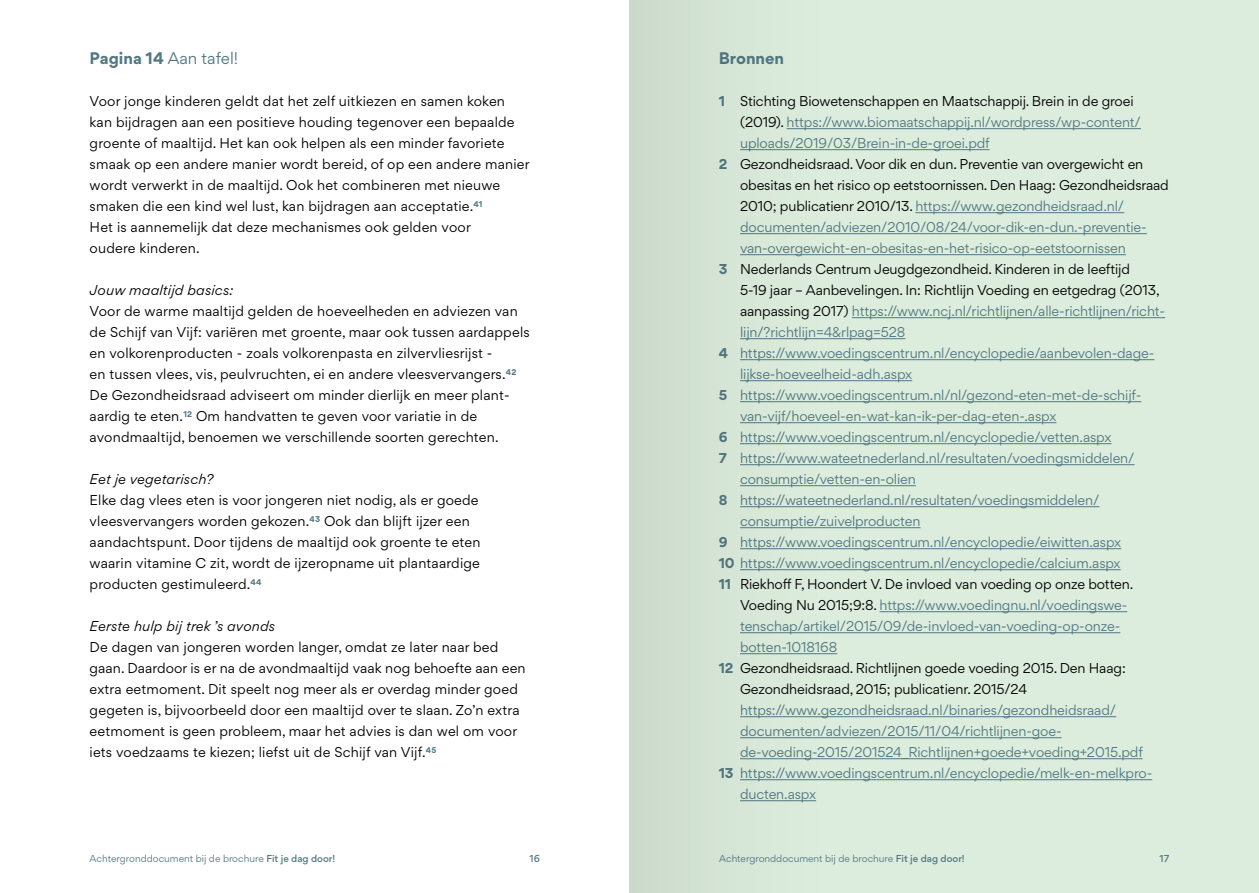
<style>
.page{position:relative;width:1259px;height:893px;background:#fff}
.page>*{position:absolute;margin:0;border:0;box-sizing:border-box;transform-origin:0 0}
.Bodykop{font:15px "Gordita";color:#527883}
.t1{font:700 15px "Gordita";color:#527883}
.Body{font:12.75px/21px "Gordita";letter-spacing:-.01em;color:#527883}
.Body-2{font:12.75px/21px "Gordita";letter-spacing:.015em;color:#000}
.Body-3{font:12.75px/21px "Gordita";letter-spacing:-.01em;color:#000}
.Alineakop{font:italic 12.75px "Gordita";letter-spacing:.015em;color:#000}
.t2{font:9px "Gordita";color:#527883}
.t3{font:500 9px "Gordita";color:#527883}
.s1{font-weight:700}
.s2{color:#000}
.s3{font-weight:700;color:#527883}
.s4{color:#527883}
.s5{font-weight:500}
</style>
<div class="page">
<div style="left:629px;top:0;width:630px;height:893px;background:#ddeddd"></div>
<hr style="left:786px;top:128px;width:355px;height:1px;background:#527883">
<hr style="left:740px;top:149px;width:249px;height:1px;background:#527883">
<hr style="left:915px;top:212px;width:209px;height:1px;background:#527883">
<hr style="left:740px;top:233px;width:406px;height:1px;background:#527883">
<hr style="left:740px;top:254px;width:386px;height:1px;background:#527883">
<hr style="left:852px;top:317px;width:313px;height:1px;background:#527883">
<hr style="left:740px;top:338px;width:165px;height:1px;background:#527883">
<hr style="left:740px;top:359px;width:414px;height:1px;background:#527883">
<hr style="left:740px;top:380px;width:172px;height:1px;background:#527883">
<hr style="left:740px;top:401px;width:401px;height:1px;background:#527883">
<hr style="left:740px;top:422px;width:316px;height:1px;background:#527883">
<hr style="left:740px;top:443px;width:371px;height:1px;background:#527883">
<hr style="left:740px;top:464px;width:394px;height:1px;background:#527883">
<hr style="left:740px;top:485px;width:176px;height:1px;background:#527883">
<hr style="left:740px;top:506px;width:359px;height:1px;background:#527883">
<hr style="left:740px;top:527px;width:180px;height:1px;background:#527883">
<hr style="left:740px;top:548px;width:381px;height:1px;background:#527883">
<hr style="left:740px;top:569px;width:380px;height:1px;background:#527883">
<hr style="left:879px;top:611px;width:248px;height:1px;background:#527883">
<hr style="left:740px;top:632px;width:380px;height:1px;background:#527883">
<hr style="left:740px;top:653px;width:97px;height:1px;background:#527883">
<hr style="left:740px;top:716px;width:376px;height:1px;background:#527883">
<hr style="left:740px;top:737px;width:321px;height:1px;background:#527883">
<hr style="left:740px;top:758px;width:402px;height:1px;background:#527883">
<hr style="left:740px;top:779px;width:412px;height:1px;background:#527883">
<div style="left:629px;top:0;width:197px;height:892px;background:#d5e4d5"></div>
<p class="Bodykop" style="left:90px;top:48px;width:150px"><span class="s1">Pagina 14</span> Aan tafel!</p>
<p class="Body-2" style="left:90px;top:91px;width:441px">Voor jonge kinderen geldt dat het zelf uitkiezen en samen koken kan bijdragen aan een positieve houding tegenover een bepaalde groente of maaltijd. Het kan ook helpen als een minder favoriete smaak op een andere manier wordt bereid, of op een andere manier wordt verwerkt in de maaltijd. Ook het combineren met nieuwe smaken die een kind wel lust, kan bijdragen aan acceptatie.<sup>41<br></sup>Het is aannemelijk dat deze mechanismes ook gelden voor<br>oudere kinderen.</p>
<p class="Alineakop" style="left:90px;top:281px;width:145px">Jouw maaltijd basics:</p>
<p class="Body-2" style="left:90px;top:301px;width:441px">Voor de warme maaltijd gelden de hoeveelheden en adviezen van de Schijf van Vijf: variëren met groente, maar ook tussen aardappels en volkorenproducten - zoals volkorenpasta en zilvervliesrijst -<br>en tussen vlees, vis, peulvruchten, ei en andere vleesvervangers.<sup>42<br></sup>De Gezondheidsraad adviseert om minder dierlijk en meer plant&shy;aardig te eten.<sup>12</sup> Om handvatten te geven voor variatie in de avondmaaltijd, benoemen we verschillende soorten gerechten.</p>
<p class="Alineakop" style="left:90px;top:470px;width:125px">Eet je vegetarisch?</p>
<p class="Body-2" style="left:90px;top:490px;width:392px">Elke dag vlees eten is voor jongeren niet nodig, als er goede vleesvervangers worden gekozen.<sup>43</sup> Ook dan blijft ijzer een aandachtspunt. Door tijdens de maaltijd ook groente te eten waarin vitamine C zit, wordt de ijzeropname uit plantaardige producten gestimuleerd.<sup>44</sup></p>
<p class="Alineakop" style="left:90px;top:617px;width:187px">Eerste hulp bij trek ’s avonds</p>
<p class="Body-2" style="left:90px;top:637px;width:437px">De dagen van jongeren worden langer, omdat ze later naar bed gaan. Daardoor is er na de avondmaaltijd vaak nog behoefte aan een extra eetmoment. Dit speelt nog meer als er overdag minder goed gegeten is, bijvoorbeeld door een maaltijd over te slaan. Zo’n extra eetmoment is geen probleem, maar het advies is dan wel om voor iets voedzaams te kiezen; liefst uit de Schijf van Vijf.<sup>45</sup></p>
<p class="t1" style="left:719px;top:47px;width:67px">Bronnen</p>
<p class="Body" style="left:740px;top:91px;width:402px;text-indent:-21px"><span class="s1">1</span> <span class="s2">Stichting Biowetenschappen en Maatschappij. Brein in de groei (2019).</span> https://www.biomaatschappij.nl/wordpress/wp-content/ uploads/2019/03/Brein-in-de-groei.pdf</p>
<p class="Body" style="left:740px;top:154px;width:430px;text-indent:-21px"><span class="s1">2</span> <span class="s2">Gezondheidsraad. Voor dik en dun. Preventie van overgewicht en obesitas en het risico op eetstoornissen. Den Haag: Gezondheidsraad 2010; publicatienr 2010/13.</span> https://www.gezondheidsraad.nl/ documenten/adviezen/2010/08/24/voor-dik-en-dun.-preventie&shy;van-overgewicht-en-obesitas-en-het-risico-op-eetstoornissen</p>
<p class="Body-3" style="left:740px;top:259px;width:426px;text-indent:-21px"><span class="s3">3</span> Nederlands Centrum Jeugdgezondheid. Kinderen in de leeftijd<br>5-19 jaar – Aanbevelingen. In: Richtlijn Voeding en eetgedrag (2013, aanpassing 2017) <span class="s4">https://www.ncj.nl/richtlijnen/alle-richtlijnen/richt&shy;lijn/?richtlijn=4&amp;rlpag=528</span></p>
<p class="Body" style="left:740px;top:343px;width:416px;text-indent:-21px"><span class="s1">4</span> https://www.voedingscentrum.nl/encyclopedie/aanbevolen-dage&shy;lijkse-hoeveelheid-adh.aspx</p>
<p class="Body" style="left:740px;top:385px;width:403px;text-indent:-21px"><span class="s1">5</span> https://www.voedingscentrum.nl/nl/gezond-eten-met-de-schijf&shy;van-vijf/hoeveel-en-wat-kan-ik-per-dag-eten-.aspx</p>
<p class="Body" style="left:719px;top:427px;width:394px"><span class="s1">6</span> https://www.voedingscentrum.nl/encyclopedie/vetten.aspx</p>
<p class="Body" style="left:740px;top:448px;width:396px;text-indent:-21px"><span class="s1">7</span> https://www.wateetnederland.nl/resultaten/voedingsmiddelen/ consumptie/vetten-en-olien</p>
<p class="Body" style="left:740px;top:490px;width:361px;text-indent:-21px"><span class="s1">8</span> https://wateetnederland.nl/resultaten/voedingsmiddelen/ consumptie/zuivelproducten</p>
<p class="Body" style="left:719px;top:532px;width:404px"><span class="s1">9</span> https://www.voedingscentrum.nl/encyclopedie/eiwitten.aspx</p>
<p class="Body" style="left:719px;top:553px;width:403px"><span class="s1">10</span> https://www.voedingscentrum.nl/encyclopedie/calcium.aspx</p>
<p class="Body" style="left:740px;top:574px;width:395px;text-indent:-21px"><span class="s1">11</span> <span class="s2">Riekhoff F, Hoondert V. De invloed van voeding op onze botten.<br>Voeding Nu 2015;9:8.</span> https://www.voedingnu.nl/voedingswe&shy;tenschap/artikel/2015/09/de-invloed-van-voeding-op-onze&shy;botten-1018168</p>
<p class="Body-3" style="left:740px;top:658px;width:387px;text-indent:-21px"><span class="s3">12</span> Gezondheidsraad. Richtlijnen goede voeding 2015. Den Haag:<br>Gezondheidsraad, 2015; publicatienr. 2015/24</p>
<p class="Body" style="left:740px;top:700px;width:404px">https://www.gezondheidsraad.nl/binaries/gezondheidsraad/ documenten/adviezen/2015/11/04/richtlijnen-goe&shy;de-voeding-2015/201524_Richtlijnen+goede+voeding+2015.pdf</p>
<p class="Body" style="left:740px;top:763px;width:414px;text-indent:-21px"><span class="s1">13</span> https://www.voedingscentrum.nl/encyclopedie/melk-en-melkpro&shy;ducten.aspx</p>
<p class="t2" style="left:90px;top:852px;width:247px">Achtergronddocument bij de brochure <span class="s5">Fit je dag door!</span></p>
<p class="t2" style="left:719px;top:852px;width:247px">Achtergronddocument bij de brochure <span class="s5">Fit je dag door!</span></p>
<p class="t3" style="left:529px;top:852px;width:12px">16</p>
<p class="t3" style="left:1159px;top:852px;width:11px">17</p>
</div>
